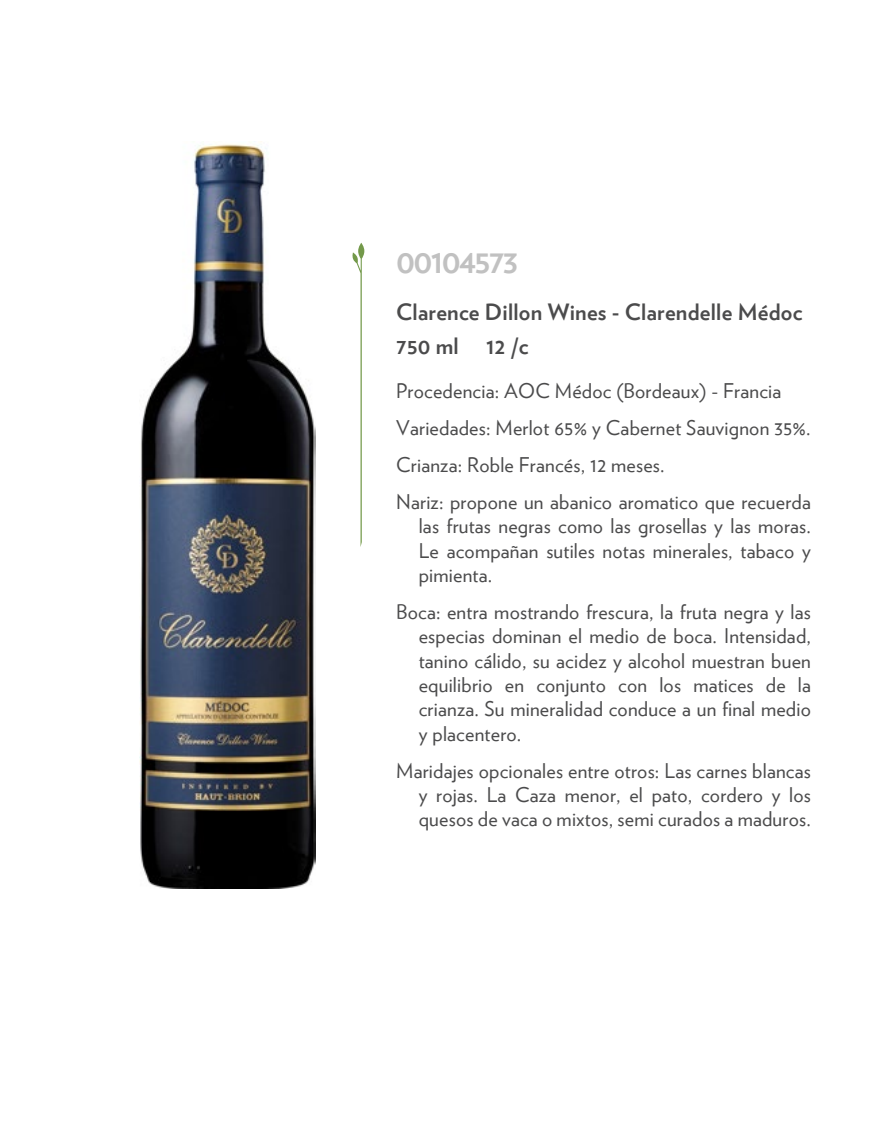
<style>
.page{position:relative;width:891px;height:1134px;background:#fff}
.page>*{position:absolute;margin:0;border:0;box-sizing:border-box;transform-origin:0 0}
.t1{font:700 33.75px "Verlag";letter-spacing:-.05em;color:#c1c1c1}
.t2{font:700 22.5px "Verlag";letter-spacing:.01em;color:#4b4b4c}
.t3{font:20.25px/24.3px "Verlag";letter-spacing:.01em;color:#4b4b4c;text-align:justify}
</style>
<div class="page">
<svg style="left:352px;top:243px;width:12px;height:304px"></svg>
<img style="left:139px;top:144px;width:176px;height:745px">
<h1 class="t1" style="left:396px;top:234px;width:123px">00104573</h1>
<p class="t2" style="left:396px;top:294px;width:408px">Clarence Dillon Wines - Clarendelle Médoc</p>
<p class="t2" style="left:396px;top:328px;width:64px">750 ml</p>
<p class="t2" style="left:486px;top:328px;width:44px">12 /c</p>
<p class="t3" style="left:396px;top:371px;width:416px;line-height:37.1px;text-align:left">Procedencia: AOC Médoc (Bordeaux) - Francia Variedades: Merlot 65% y Cabernet Sauvignon 35%.<br>Crianza: Roble Francés, 12 meses.<br>Nariz: propone un abanico aromatico que recuerda</p>
<p class="t3" style="left:419px;top:513px;width:394px">las frutas negras como las grosellas y las moras.<br>Le acompañan sutiles notas minerales, tabaco y pimienta.</p>
<p class="t3" style="left:419px;top:599px;width:394px;text-indent:-22px">Boca: entra mostrando frescura, la fruta negra y las especias dominan el medio de boca. Intensidad, tanino cálido, su acidez y alcohol muestran buen equilibrio en conjunto con los matices de la crianza. Su mineralidad conduce a un final medio y placentero.</p>
<p class="t3" style="left:419px;top:757px;width:394px;text-indent:-22px">Maridajes opcionales entre otros: Las carnes blancas y rojas. La Caza menor, el pato, cordero y los quesos de vaca o mixtos, semi curados a maduros.</p>
</div>
